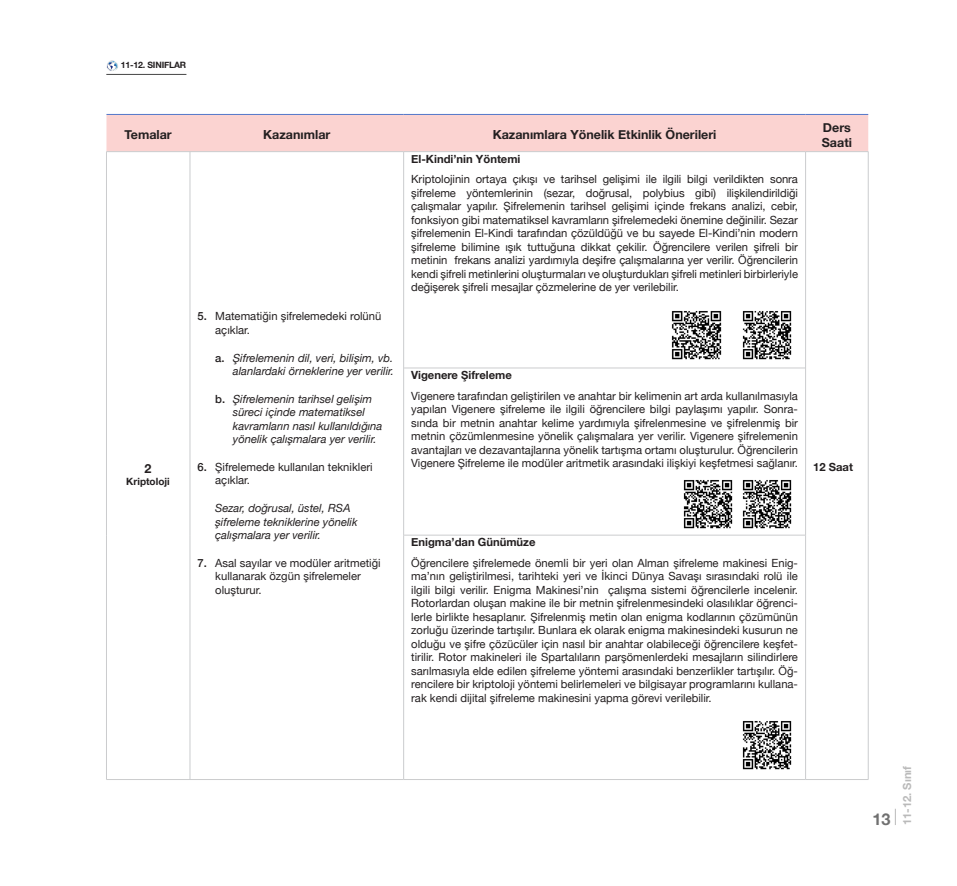
<style>
.page{position:relative;width:957px;height:886px;background:#fff}
.page>*{position:absolute;margin:0;border:0;box-sizing:border-box;transform-origin:0 0}
.t1{font:700 16.25px "Helvetica Neue";color:#707070}
.t2{font:700 12.5px/15px "Helvetica Neue";color:#231f20}
.t3{font:11.25px/13.5px "Helvetica Neue";color:#231f20}
.t4{font:italic 11.25px/13.5px "Helvetica Neue";color:#231f20}
.t5{font:700 11.25px "Helvetica Neue";color:#231f20}
.t6{font:700 11.25px "Helvetica Neue";color:#bababa}
.t7{font:700 10px "Helvetica Neue";color:#231f20}
.t8{font:700 8.75px "Helvetica Neue";letter-spacing:-.02em;color:#231f20}
.s1{font-weight:500}
.s2{font-weight:500;font-style:normal}
</style>
<div class="page">
<svg style="left:895px;top:809px;width:1px;height:16px"></svg>
<svg style="left:106px;top:60px;width:12px;height:11px"></svg>
<hr style="left:106px;top:74px;width:80px;height:1px;background:#454545">
<div style="left:106px;top:115px;width:762px;height:36px;background:#fbd3d1"></div>
<hr style="left:868px;top:152px;width:1px;height:216px;background:#cbccce">
<hr style="left:868px;top:368px;width:1px;height:167px;background:#cbccce">
<hr style="left:868px;top:535px;width:1px;height:244px;background:#cbccce">
<hr style="left:106px;top:151px;width:84px;height:1px;background:#cbccce">
<hr style="left:106px;top:152px;width:1px;height:216px;background:#cbccce">
<hr style="left:190px;top:151px;width:214px;height:1px;background:#cbccce">
<hr style="left:106px;top:368px;width:1px;height:167px;background:#cbccce">
<hr style="left:106px;top:535px;width:1px;height:244px;background:#cbccce">
<hr style="left:106px;top:779px;width:84px;height:1px;background:#cbccce">
<hr style="left:190px;top:779px;width:214px;height:1px;background:#cbccce">
<hr style="left:404px;top:151px;width:401px;height:1px;background:#cbccce">
<hr style="left:805px;top:151px;width:63px;height:1px;background:#cbccce">
<hr style="left:805px;top:779px;width:63px;height:1px;background:#cbccce">
<hr style="left:404px;top:368px;width:401px;height:1px;background:#cbccce">
<hr style="left:404px;top:535px;width:401px;height:1px;background:#cbccce">
<hr style="left:404px;top:779px;width:401px;height:1px;background:#cbccce">
<hr style="left:189px;top:152px;width:1px;height:216px;background:#cbccce">
<hr style="left:189px;top:368px;width:1px;height:167px;background:#cbccce">
<hr style="left:189px;top:535px;width:1px;height:244px;background:#cbccce">
<hr style="left:403px;top:152px;width:1px;height:216px;background:#cbccce">
<hr style="left:805px;top:152px;width:1px;height:216px;background:#cbccce">
<hr style="left:403px;top:368px;width:1px;height:167px;background:#cbccce">
<hr style="left:805px;top:368px;width:1px;height:167px;background:#cbccce">
<hr style="left:403px;top:535px;width:1px;height:244px;background:#cbccce">
<hr style="left:805px;top:535px;width:1px;height:244px;background:#cbccce">
<hr style="left:106px;top:114px;width:84px;height:1px;background:#5277c9">
<hr style="left:190px;top:114px;width:214px;height:1px;background:#5277c9">
<hr style="left:404px;top:114px;width:401px;height:1px;background:#5277c9">
<hr style="left:805px;top:114px;width:63px;height:1px;background:#5277c9">
<img style="left:671px;top:311px;width:51px;height:49px">
<img style="left:742px;top:311px;width:50px;height:49px">
<img style="left:742px;top:480px;width:50px;height:49px">
<img style="left:683px;top:480px;width:50px;height:49px">
<img style="left:742px;top:721px;width:50px;height:49px">
<p class="t8" style="left:121px;top:58px;width:67px">11-12. SINIFLAR</p>
<p class="t2" style="left:125px;top:127px;width:49px">Temalar</p>
<p class="t2" style="left:263px;top:127px;width:69px">Kazanımlar</p>
<p class="t2" style="left:493px;top:127px;width:225px">Kazanımlara Yönelik Etkinlik Önerileri</p>
<p class="t2" style="left:822px;top:120px;width:32px">Ders<br>Saati</p>
<p class="t2" style="left:145px;top:461px;width:8px">2</p>
<p class="t7" style="left:126px;top:474px;width:45px">Kriptoloji</p>
<p class="t3" style="left:215px;top:310px;width:168px;text-indent:-18px"><span class="s1">5.</span> Matematiğin şifrelemedeki rolünü açıklar.</p>
<p class="t4" style="left:215px;top:351px;width:180px;text-align:right"><span class="s2">a.</span> Şifrelemenin dil, veri, bilişim, vb. alanlardaki örneklerine yer verilir.</p>
<p class="t4" style="left:233px;top:393px;width:151px;text-indent:-18px"><span class="s2">b.</span> Şifrelemenin tarihsel gelişim süreci içinde matematiksel kavramların nasıl kullanıldığına yönelik çalışmalara yer verilir.</p>
<p class="t3" style="left:215px;top:461px;width:159px;text-indent:-18px"><span class="s1">6.</span> Şifrelemede kullanılan teknikleri açıklar.</p>
<p class="t4" style="left:215px;top:502px;width:144px">Sezar, doğrusal, üstel, RSA şifreleme tekniklerine yönelik çalışmalara yer verilir.</p>
<p class="t3" style="left:215px;top:557px;width:167px;text-indent:-18px"><span class="s1">7.</span> Asal sayılar ve modüler aritmetiği kullanarak özgün şifrelemeler oluşturur.</p>
<p class="t5" style="left:411px;top:150px;width:111px">El-Kindi’nin Yöntemi</p>
<p class="t3" style="left:411px;top:173px;width:388px;text-align:justify">Kriptolojinin ortaya çıkışı ve tarihsel gelişimi ile ilgili bilgi verildikten sonra şifreleme yöntemlerinin (sezar, doğrusal, polybius gibi) ilişkilendirildiği çalışmalar yapılır. Şifrelemenin tarihsel gelişimi içinde frekans analizi, cebir, fonksiyon gibi matematiksel kavramların şifrelemedeki önemine değinilir. Sezar şifrelemenin El-Kindi tarafından çözüldüğü ve bu sayede El-Kindi’nin modern şifreleme bilimine ışık tuttuğuna dikkat çekilir. Öğrencilere verilen şifreli bir metinin frekans analizi yardımıyla deşifre çalışmalarına yer verilir. Öğrencilerin kendi şifreli metinlerini oluşturmaları ve oluşturdukları şifreli metinleri birbirleriyle değişerek şifreli mesajlar çözmelerine de yer verilebilir.</p>
<p class="t5" style="left:411px;top:366px;width:102px">Vigenere Şifreleme</p>
<p class="t3" style="left:411px;top:390px;width:388px;text-align:justify">Vigenere tarafından geliştirilen ve anahtar bir kelimenin art arda kullanılmasıyla yapılan Vigenere şifreleme ile ilgili öğrencilere bilgi paylaşımı yapılır. Sonra&shy;sında bir metnin anahtar kelime yardımıyla şifrelenmesine ve şifrelenmiş bir metnin çözümlenmesine yönelik çalışmalara yer verilir. Vigenere şifrelemenin avantajları ve dezavantajlarına yönelik tartışma ortamı oluşturulur. Öğrencilerin Vigenere Şifreleme ile modüler aritmetik arasındaki ilişkiyi keşfetmesi sağlanır.</p>
<p class="t5" style="left:813px;top:458px;width:41px">12 Saat</p>
<p class="t5" style="left:411px;top:533px;width:126px">Enigma’dan Günümüze</p>
<p class="t3" style="left:411px;top:557px;width:388px;text-align:justify">Öğrencilere şifrelemede önemli bir yeri olan Alman şifreleme makinesi Enig&shy;ma’nın geliştirilmesi, tarihteki yeri ve İkinci Dünya Savaşı sırasındaki rolü ile ilgili bilgi verilir. Enigma Makinesi’nin çalışma sistemi öğrencilerle incelenir.<br>Rotorlardan oluşan makine ile bir metnin şifrelenmesindeki olasılıklar öğrenci&shy;lerle birlikte hesaplanır. Şifrelenmiş metin olan enigma kodlarının çözümünün zorluğu üzerinde tartışılır. Bunlara ek olarak enigma makinesindeki kusurun ne olduğu ve şifre çözücüler için nasıl bir anahtar olabileceği öğrencilere keşfet&shy;tirilir. Rotor makineleri ile Spartalıların parşömenlerdeki mesajların silindirlere sarılmasıyla elde edilen şifreleme yöntemi arasındaki benzerlikler tartışılır. Öğ&shy;rencilere bir kriptoloji yöntemi belirlemeleri ve bilgisayar programlarını kullana&shy;rak kendi dijital şifreleme makinesini yapma görevi verilebilir.</p>
<h1 class="t1" style="left:872px;top:806px;width:20px">13</h1>
<p class="t6" style="left:898px;top:825px;width:61px;rotate:-90deg">11-12. Sınıf</p>
</div>
